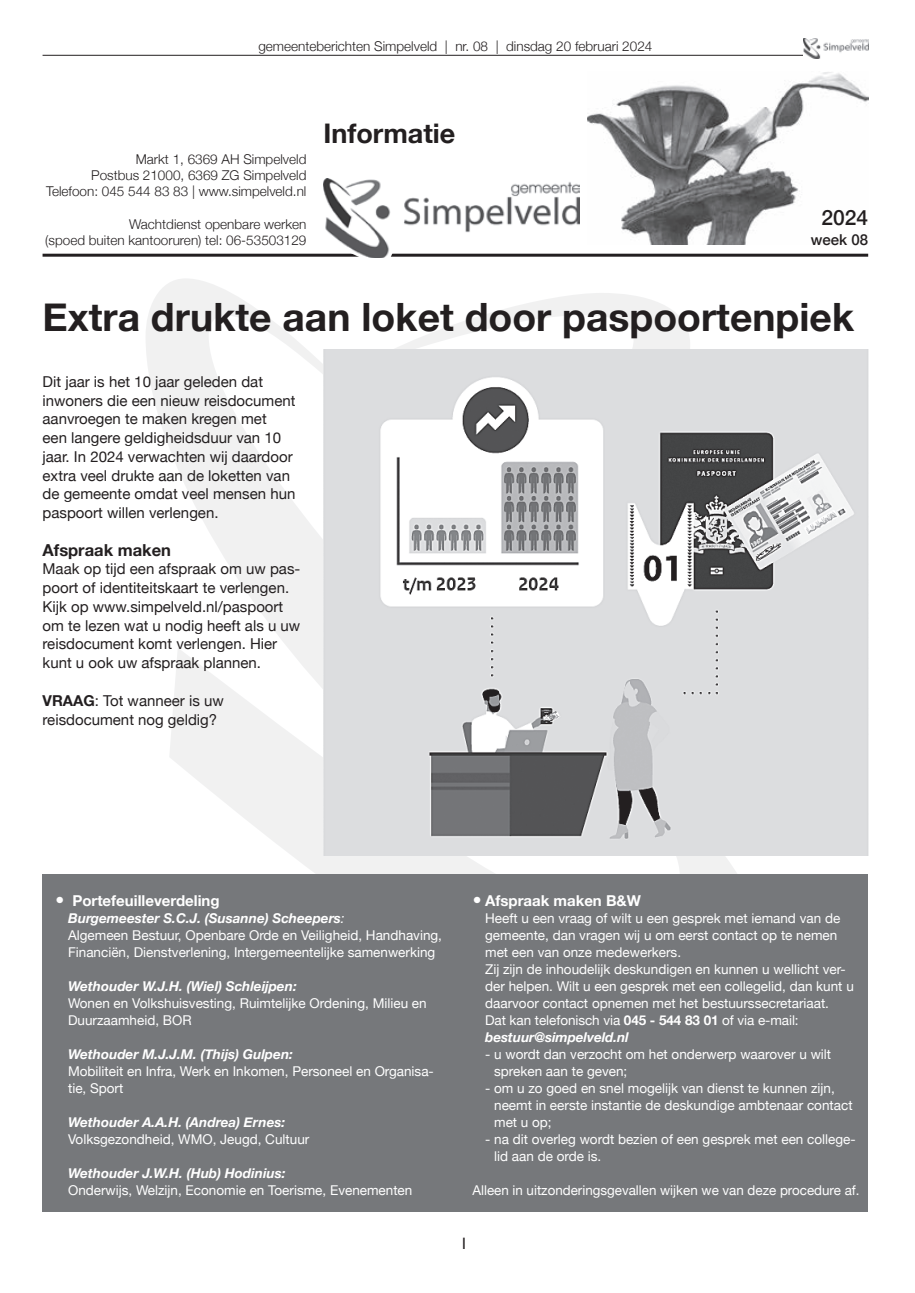
<style>
.page{position:relative;width:915px;height:1293px;background:#fff}
.page>*{position:absolute;margin:0;border:0;box-sizing:border-box;transform-origin:0 0}
.t1{font:700 39px "Helvetica Neue";color:#231f20}
.t2{font:700 27px "Helvetica Neue";color:#231f20}
.t3{font:500 21px "Helvetica Neue";color:#231f20}
.t4{font:700 16.5px "Helvetica Neue";color:#231f20}
.t5{font:15.75px "Arial";color:#231f20}
.t6{font:15px/18.8px "Helvetica Neue";color:#231f20}
.t7{font:700 15px "Helvetica Neue";color:#fff}
.t8{font:500 15px "Helvetica Neue";color:#231f20}
.t9{font:13.5px/17px "Helvetica Neue";color:#fff}
.t10{font:300 13.5px/16.2px "Helvetica Neue";color:#231f20;text-align:right}
.t11{font:italic 700 13.5px "Helvetica Neue";color:#fff}
.s1{font-weight:700}
.s2{font-weight:400}
.s3{font-weight:700;font-style:italic}
.s4{font-style:italic}
</style>
<div class="page">
<svg style="left:169px;top:750px;width:568px;height:124px;fill:#f1f1f1"></svg>
<svg style="left:146px;top:279px;width:177px;height:471px"></svg>
<svg style="left:395px;top:293px;width:295px;height:56px"></svg>
<hr style="left:43px;top:55px;width:824px;height:1px;background:#231f20">
<hr style="left:43px;top:254px;width:824px;height:3px;background:#231f20">
<img style="left:587px;top:72px;width:280px;height:173px">
<img style="left:323px;top:179px;width:256px;height:79px">
<img style="left:803px;top:39px;width:64px;height:20px">
<div style="left:43px;top:874px;width:824px;height:338px;background:#76787b"></div>
<img style="left:323px;top:349px;width:544px;height:507px">
<p class="t10" style="left:258px;top:37px;width:395px">gemeenteberichten Simpelveld | nr. 08 | dinsdag 20 februari 2024</p>
<p class="t10" style="left:46px;top:150px;width:262px">Markt 1, 6369 AH Simpelveld<br>Postbus 21000, 6369 ZG Simpelveld<br>Telefoon: 045 544 83 83 | www.simpelveld.nl</p>
<p class="t10" style="left:45px;top:215px;width:262px">Wachtdienst openbare werken<br>(spoed buiten kantooruren) tel: 06-53503129</p>
<h2 class="t2" style="left:323px;top:112px;width:133px">Informatie</h2>
<h3 class="t3" style="left:821px;top:201px;width:48px">2024</h3>
<p class="t8" style="left:810px;top:227px;width:59px">week 08</p>
<h1 class="t1" style="left:43px;top:286px;width:813px">Extra drukte aan loket door paspoortenpiek</h1>
<p class="t6" style="left:43px;top:373px;width:254px">Dit jaar is het 10 jaar geleden dat inwoners die een nieuw reisdocument aanvroegen te maken kregen met<br>een langere geldigheidsduur van 10 jaar. In 2024 verwachten wij daardoor extra veel drukte aan de loketten van de gemeente omdat veel mensen hun paspoort willen verlengen.</p>
<p class="t4" style="left:43px;top:537px;width:130px">Afspraak maken</p>
<p class="t6" style="left:43px;top:560px;width:259px">Maak op tijd een afspraak om uw pas&shy;poort of identiteitskaart te verlengen.<br>Kijk op www.simpelveld.nl/paspoort om te lezen wat u nodig heeft als u uw reisdocument komt verlengen. Hier kunt u ook uw afspraak plannen.</p>
<p class="t6" style="left:43px;top:692px;width:183px"><span class="s1">VRAAG</span>: Tot wanneer is uw reisdocument nog geldig?</p>
<p class="t7" style="left:55px;top:889px;width:166px"><span class="s2">●</span> Portefeuilleverdeling</p>
<p class="t9" style="left:68px;top:910px;width:375px"><span class="s3">Burgemeester S.C.J. (Susanne) Scheepers</span><span class="s4">:<br></span>Algemeen Bestuur, Openbare Orde en Veiligheid, Handhaving,<br>Financiën, Dienstverlening, Intergemeentelijke samenwerking</p>
<p class="t11" style="left:68px;top:975px;width:230px">Wethouder W.J.H. (Wiel) Schleijpen:</p>
<p class="t9" style="left:68px;top:995px;width:360px">Wonen en Volkshuisvesting, Ruimtelijke Ordening, Milieu en<br>Duurzaamheid, BOR</p>
<p class="t11" style="left:68px;top:1043px;width:226px">Wethouder M.J.J.M. (Thijs) Gulpen:</p>
<p class="t9" style="left:68px;top:1063px;width:367px">Mobiliteit en Infra, Werk en Inkomen, Personeel en Organisa&shy;tie, Sport</p>
<p class="t11" style="left:68px;top:1111px;width:218px">Wethouder A.A.H. (Andrea) Ernes:</p>
<p class="t9" style="left:68px;top:1131px;width:243px">Volksgezondheid, WMO, Jeugd, Cultuur</p>
<p class="t11" style="left:68px;top:1162px;width:219px">Wethouder J.W.H. (Hub) Hodinius:</p>
<p class="t9" style="left:68px;top:1182px;width:346px">Onderwijs, Welzijn, Economie en Toerisme, Evenementen</p>
<p class="t7" style="left:472px;top:889px;width:170px"><span class="s2">●</span> Afspraak maken B&amp;W</p>
<p class="t9" style="left:485px;top:910px;width:370px">Heeft u een vraag of wilt u een gesprek met iemand van de gemeente, dan vragen wij u om eerst contact op te nemen met een van onze medewerkers.<br>Zij zijn de inhoudelijk deskundigen en kunnen u wellicht ver&shy;der helpen. Wilt u een gesprek met een collegelid, dan kunt u daarvoor contact opnemen met het bestuurssecretariaat.<br>Dat kan telefonisch via <span class="s1">045 - 544 83 01</span> of via e-mail: <span class="s3">bestuur@simpelveld.nl</span></p>
<p class="t9" style="left:494px;top:1046px;width:338px;text-indent:-9px">- u wordt dan verzocht om het onderwerp waarover u wilt spreken aan te geven;</p>
<p class="t9" style="left:494px;top:1080px;width:360px;text-indent:-9px">- om u zo goed en snel mogelijk van dienst te kunnen zijn, neemt in eerste instantie de deskundige ambtenaar contact met u op;</p>
<p class="t9" style="left:494px;top:1131px;width:363px;text-indent:-9px">- na dit overleg wordt bezien of een gesprek met een college&shy;lid aan de orde is.</p>
<p class="t9" style="left:472px;top:1182px;width:388px">Alleen in uitzonderingsgevallen wijken we van deze procedure af.</p>
<p class="t5" style="left:461px;top:1233px;width:6px">I</p>
</div>
